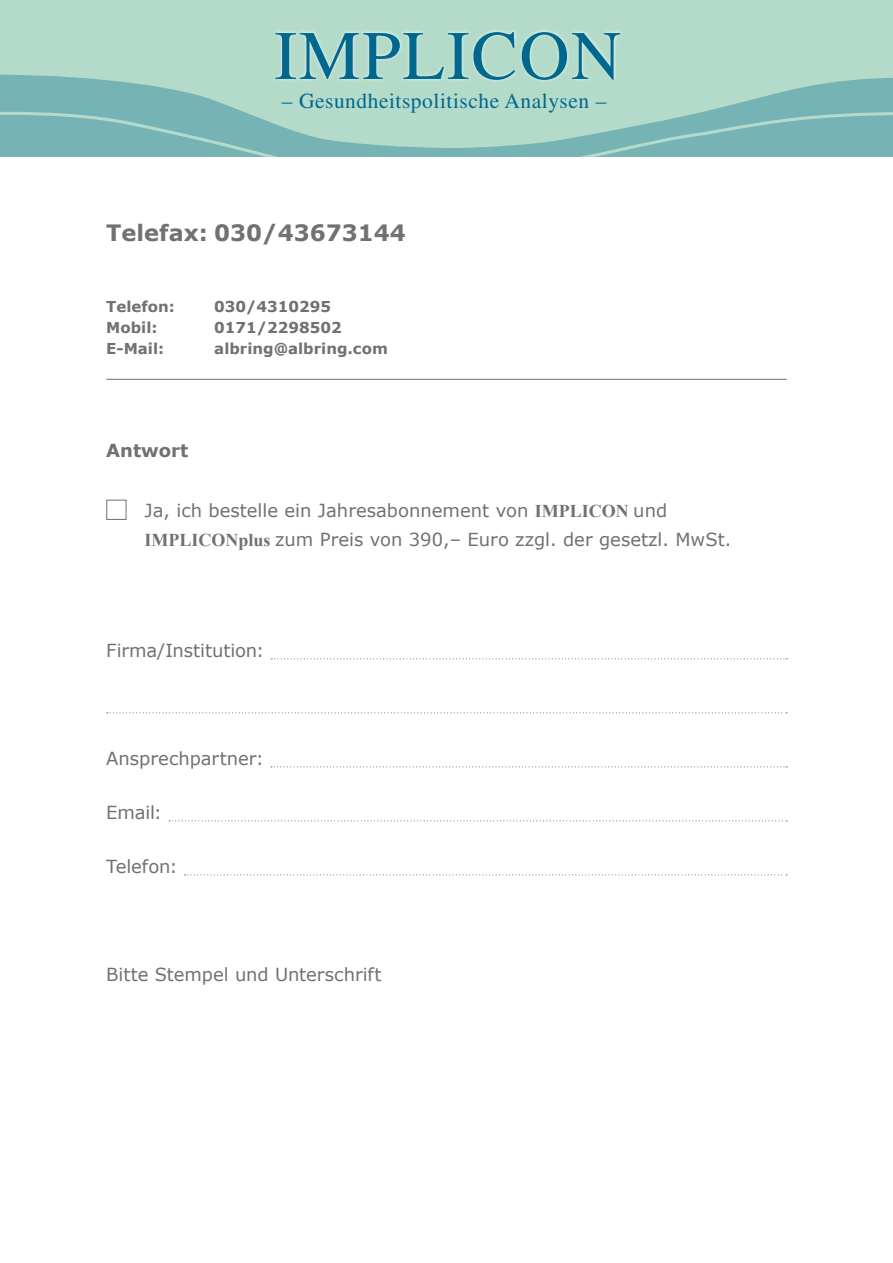
<style>
.page{position:relative;width:893px;height:1263px;background:#fff}
.page>*{position:absolute;margin:0;border:0;box-sizing:border-box;transform-origin:0 0}
.t1{font:69.3px "Times LT Std";letter-spacing:.025em;color:#00678f}
.t2{font:700 22.5px "Verdana";color:#707172}
.t3{font:21.45px "Times LT Std";letter-spacing:.025em;color:#00678f}
.t4{font:18px/28.8px "Verdana";color:#707172}
.t5{font:700 18px "Verdana";color:#707172}
.t6{font:700 15px "Verdana";color:#707172}
.s1{font-family:"Times New Roman";font-weight:700}
</style>
<div class="page">
<div style="left:0;top:0;width:893px;height:156px;background:#b4dbc9"></div>
<svg style="left:0;top:75px;width:893px;height:81px;fill:#75b3b5"></svg>
<svg style="left:271px;top:658px;width:516px;height:1px"></svg>
<svg style="left:107px;top:712px;width:680px;height:1px"></svg>
<svg style="left:271px;top:766px;width:516px;height:1px"></svg>
<svg style="left:169px;top:820px;width:618px;height:1px"></svg>
<svg style="left:184px;top:874px;width:603px;height:1px"></svg>
<hr style="left:106px;top:379px;width:681px;height:1px;background:#707172">
<div style="left:106px;top:500px;width:21px;height:20px;border:1px solid #707172"></div>
<div style="left:272px;top:28px;width:352px;height:55px;background:#fff;opacity:.7"></div>
<h1 class="t1" style="left:274px;top:17px;width:349px">IMPLICON</h1>
<p class="t3" style="left:282px;top:89px;width:326px">– Gesundheitspolitische Analysen –</p>
<p class="t2" style="left:106px;top:218px;width:301px">Telefax: 030/43673144</p>
<p class="t6" style="left:106px;top:297px;width:70px">Telefon:</p>
<p class="t6" style="left:214px;top:297px;width:118px">030/4310295</p>
<p class="t6" style="left:106px;top:318px;width:53px">Mobil:</p>
<p class="t6" style="left:214px;top:318px;width:129px">0171/2298502</p>
<p class="t6" style="left:106px;top:339px;width:59px">E-Mail:</p>
<p class="t6" style="left:214px;top:339px;width:175px">albring@albring.com</p>
<p class="t5" style="left:106px;top:439px;width:84px">Antwort</p>
<p class="t4" style="left:145px;top:496px;width:588px">Ja, ich bestelle ein Jahresabonnement von <span class="s1">IMPLICON</span> und<br><span class="s1">IMPLICONplus</span> zum Preis von 390,– Euro zzgl. der gesetzl. MwSt.</p>
<p class="t4" style="left:106px;top:637px;width:160px">Firma/Institution:</p>
<p class="t4" style="left:106px;top:745px;width:159px">Ansprechpartner:</p>
<p class="t4" style="left:106px;top:799px;width:57px">Email:</p>
<p class="t4" style="left:106px;top:853px;width:73px">Telefon:</p>
<p class="t4" style="left:106px;top:961px;width:277px">Bitte Stempel und Unterschrift</p>
</div>
